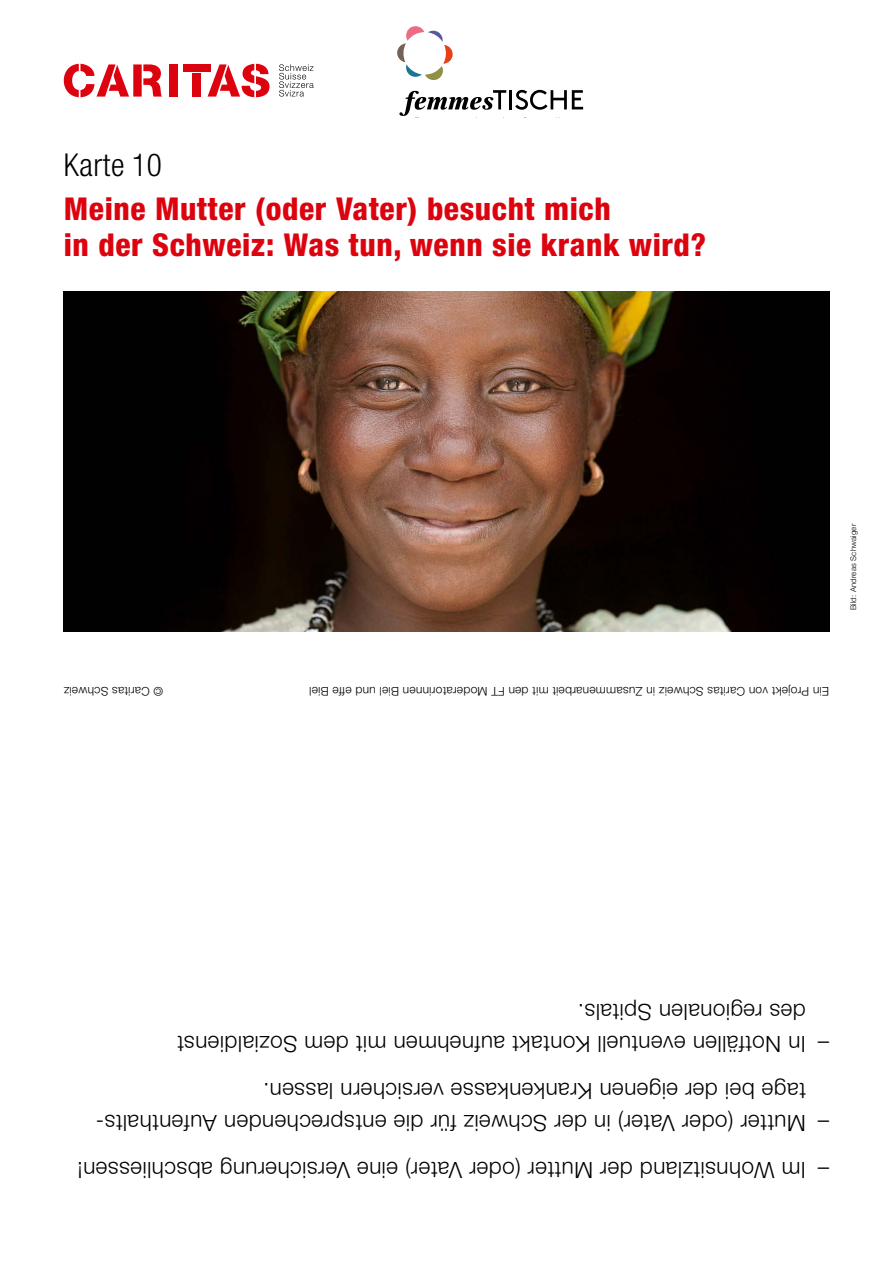
<style>
.page{position:relative;width:893px;height:1263px;background:#fff}
.page>*{position:absolute;margin:0;border:0;box-sizing:border-box;transform-origin:0 0}
.t1{font:800 condensed 31.5px/36px "Helvetica Neue LT Std";letter-spacing:.02em;color:#dc030e}
.t2{font:300 condensed 31.5px "Helvetica Neue LT Std";letter-spacing:.02em;color:#000}
.t3{font:300 22.5px/47.2px "Helvetica Neue LT Std";letter-spacing:.02em;color:#000}
.t4{font:300 12px "Helvetica Neue LT Std";letter-spacing:.02em;color:#000}
.t5{font:300 7.8px "Helvetica Neue LT Std";letter-spacing:.02em;color:#000}
</style>
<div class="page">
<div style="left:169px;top:64px;width:8px;height:33px;background:#dc030e"></div>
<svg style="left:64px;top:64px;width:65px;height:33px"></svg>
<div style="left:133px;top:64px;width:9px;height:33px;background:#dc030e"></div>
<svg style="left:143px;top:64px;width:19px;height:33px"></svg>
<div style="left:183px;top:64px;width:27px;height:8px;background:#dc030e"></div>
<div style="left:192px;top:73px;width:9px;height:24px;background:#dc030e"></div>
<svg style="left:208px;top:64px;width:61px;height:33px"></svg>
<svg style="left:279px;top:64px;width:35px;height:33px"></svg>
<img style="left:64px;top:291px;width:765px;height:340px">
<svg style="left:399px;top:90px;width:107px;height:26px"></svg>
<hr style="left:509px;top:90px;width:3px;height:19px;background:#000">
<svg style="left:515px;top:90px;width:68px;height:20px"></svg>
<svg style="left:397px;top:26px;width:56px;height:54px"></svg>
<h1 class="t2" style="left:64px;top:146px;width:99px">Karte 10</h1>
<h1 class="t1" style="left:64px;top:190px;width:644px">Meine Mutter (oder Vater) besucht mich<br>in der Schweiz: Was tun, wenn sie krank wird?</h1>
<p class="t5" style="left:848px;top:610px;width:88px;rotate:-90deg">Bild: Andreas Schwaiger</p>
<p class="t4" style="left:163px;top:698px;width:101px;rotate:-180deg">© Caritas Schweiz</p>
<p class="t4" style="left:829px;top:698px;width:521px;rotate:-180deg">Ein Projekt von Caritas Schweiz in Zusammenarbeit mit den FT Moderatorinnen Biel und effe Biel</p>
<p class="t3" style="left:806px;top:1036px;width:229px;rotate:-180deg">des regionalen Spitals.</p>
<p class="t3" style="left:806px;top:1115px;width:630px;rotate:-180deg">tage bei der eigenen Krankenkasse versichern lassen.<br>In Notfällen eventuell Kontakt aufnehmen mit dem Sozialdienst</p>
<p class="t3" style="left:829px;top:1068px;width:13px;rotate:-180deg">–</p>
<p class="t3" style="left:806px;top:1147px;width:711px;rotate:-180deg">Mutter (oder Vater) in der Schweiz für die entsprechenden Aufenthalts-</p>
<p class="t3" style="left:829px;top:1147px;width:13px;rotate:-180deg">–</p>
<p class="t3" style="left:806px;top:1194px;width:730px;rotate:-180deg">Im Wohnsitzland der Mutter (oder Vater) eine Versicherung abschliessen!</p>
<p class="t3" style="left:829px;top:1194px;width:13px;rotate:-180deg">–</p>
</div>
